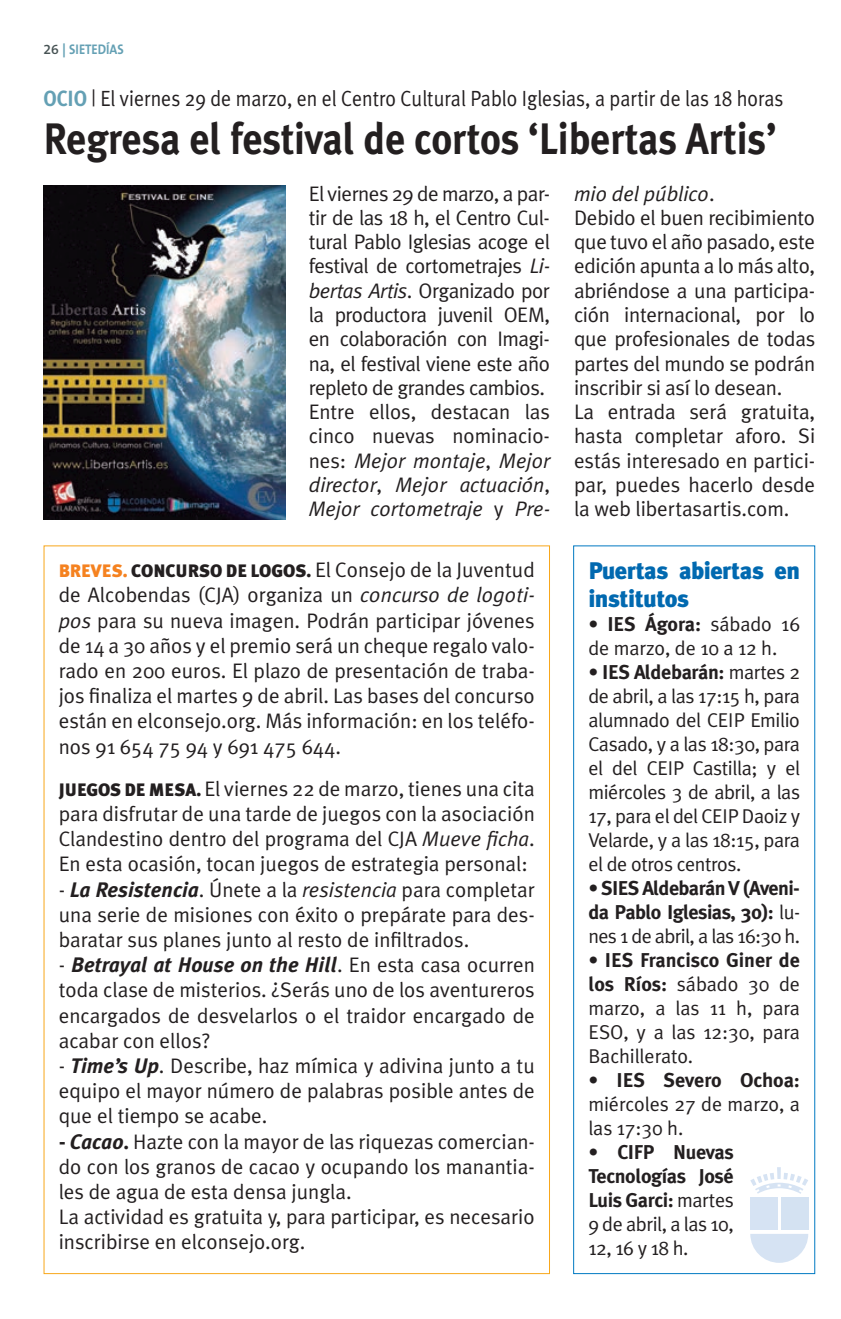
<style>
.page{position:relative;width:841px;height:1319px;background:#fff}
.page>*{position:absolute;margin:0;border:0;box-sizing:border-box;transform-origin:0 0}
.t1{font:700 44px "Meta Plus";letter-spacing:-.005em;color:#231f20;scale:.9 1}
.t2{font:900 24px/28px "Meta Plus";letter-spacing:-.02em;color:#0169b0}
.t3{font:22px "Meta Plus Normal";color:#231f20;scale:.9 1}
.t4{font:21px/25.2px "Meta Plus Normal";letter-spacing:-.005em;color:#231f20;text-align:justify}
.t5{font:21px/24.2px "Meta Plus Normal";letter-spacing:-.025em;color:#231f20}
.t6{font:italic 700 21px "Meta Plus";color:#231f20}
.t7{font:20px/24px "Meta Plus Normal";letter-spacing:-.015em;color:#231f20;text-align:justify}
.t8{font:700 20px/24px "Meta Plus";letter-spacing:-.02em;color:#231f20}
.t9{font:700 14px "The Sans B7";color:#64a0b4}
.s1{font-family:"The Sans B6";font-weight:600;color:#475354}
.s2{font-family:"Meta Plus";font-weight:700;color:#64a0b4}
.s3{font-style:italic}
.s4{font-family:"Meta Plus";font-weight:900;font-size:18px;color:#f58220}
.s5{font-family:"Meta Plus";font-weight:900;font-size:18px}
.s6{font-family:"Meta Plus";font-weight:700;font-style:italic}
.s7{font-family:"Meta Plus Normal";font-weight:400;font-style:normal}
.s8{font-family:"Meta Plus";font-weight:700}
.s9{font-size:19.8px}
.s10{font-family:"Meta Plus Normal";font-weight:400}
</style>
<div class="page">
<img style="left:43px;top:185px;width:242px;height:335px">
<div style="left:573px;top:545px;width:242px;height:729px;border:1px solid #0079c2"></div>
<div style="left:750px;top:1197px;width:27px;height:33px;background:#d6e3f3"></div>
<svg style="left:777px;top:1167px;width:3px;height:5px"></svg>
<svg style="left:750px;top:1172px;width:58px;height:21px"></svg>
<svg style="left:750px;top:1234px;width:58px;height:28px"></svg>
<div style="left:781px;top:1197px;width:27px;height:33px;background:#d4e2f2"></div>
<p class="t9" style="left:43px;top:42px;width:82px"><span class="s1">26</span> | SIETEDÍAS</p>
<p class="t3" style="left:43px;top:86px;width:823px"><span class="s2">OCIO</span> | El viernes 29 de marzo, en el Centro Cultural Pablo Iglesias, a partir de las 18 horas</p>
<h1 class="t1" style="left:43px;top:114px;width:815px">Regresa el festival de cortos ‘Libertas Artis’</h1>
<p class="t5" style="left:309px;top:181px;width:243px">El viernes 29 de marzo, a par&shy;tir de las 18 h, el Centro Cul&shy;tural Pablo Iglesias acoge el festival de cortometrajes <span class="s3">Li&shy;bertas Artis</span>. Organizado por la productora juvenil OEM, en colaboración con Imagi&shy;na, el festival viene este año repleto de grandes cambios.<br>Entre ellos, destacan las cinco nuevas nominacio&shy;nes: <span class="s3">Mejor montaje</span>, <span class="s3">Mejor director</span>, <span class="s3">Mejor actuación</span>,<br><span class="s3">Mejor cortometraje</span> y <span class="s3">Pre-</span></p>
<p class="t4" style="left:574px;top:181px;width:243px;line-height:24.2px;text-align:left"><span class="s3">mio del público</span>.<br>Debido el buen recibimiento que tuvo el año pasado, este edición apunta a lo más alto, abriéndose a una participa&shy;ción internacional, por lo que profesionales de todas partes del mundo se podrán inscribir si así lo desean.<br>La entrada será gratuita, hasta completar aforo. Si estás interesado en partici&shy;par, puedes hacerlo desde la web libertasartis.com.</p>
<p class="t4" style="left:59px;top:557px;width:477px"><span class="s4">BREVES.</span> <span class="s5">CONCURSO DE LOGOS.</span> El Consejo de la Juventud de Alcobendas (CJA) organiza un <span class="s3">concurso de logoti&shy;pos</span> para su nueva imagen. Podrán participar jóvenes de 14 a 30 años y el premio será un cheque regalo valo&shy;rado en 200 euros. El plazo de presentación de traba&shy;jos finaliza el martes 9 de abril. Las bases del concurso están en elconsejo.org. Más información: en los teléfo&shy;nos 91 654 75 94 y 691 475 644.</p>
<p class="t4" style="left:59px;top:775px;width:477px"><span class="s5">JUEGOS DE MESA.</span> El viernes 22 de marzo, tienes una cita para disfrutar de una tarde de juegos con la asociación Clandestino dentro del programa del CJA <span class="s3">Mueve ficha</span>.<br>En esta ocasión, tocan juegos de estrategia personal:</p>
<p class="t4" style="left:59px;top:876px;width:477px">- <span class="s6">La Resistencia</span>. Únete a la <span class="s3">resistencia</span> para completar una serie de misiones con éxito o prepárate para des&shy;baratar sus planes junto al resto de infiltrados.</p>
<p class="t6" style="left:59px;top:952px;width:477px"><span class="s7">-</span> Betrayal at House on the Hill<span class="s7">. En esta casa ocurren</span></p>
<p class="t4" style="left:59px;top:977px;width:477px">toda clase de misterios. ¿Serás uno de los aventureros encargados de desvelarlos o el traidor encargado de acabar con ellos?</p>
<p class="t4" style="left:59px;top:1053px;width:477px">- <span class="s6">Time’s Up</span>. Describe, haz mímica y adivina junto a tu equipo el mayor número de palabras posible antes de que el tiempo se acabe.</p>
<p class="t4" style="left:59px;top:1128px;width:477px;text-align:left"><span class="s8">-</span> <span class="s6">Cacao</span><span class="s8">.</span> Hazte con la mayor de las riquezas comercian&shy;do con los granos de cacao y ocupando los manantia&shy;les de agua de esta densa jungla.<br>La actividad es gratuita y, para participar, es necesario inscribirse en elconsejo.org.</p>
<p class="t2" style="left:588px;top:556px;width:213px">Puertas abiertas en institutos</p>
<p class="t8" style="left:588px;top:612px;width:213px"><span class="s9">•</span> IES Ágora: <span class="s10">sábado 16</span></p>
<p class="t7" style="left:588px;top:635px;width:190px">de marzo, de 10 a 12 h.</p>
<p class="t8" style="left:588px;top:660px;width:213px"><span class="s9">•</span> IES Aldebarán: <span class="s10">martes 2</span></p>
<p class="t7" style="left:588px;top:683px;width:213px">de abril, a las 17:15 h, para alumnado del CEIP Emilio Casado, y a las 18:30, para el del CEIP Castilla; y el miércoles 3 de abril, a las 17, para el del CEIP Daoiz y Velarde, y a las 18:15, para el de otros centros.</p>
<p class="t8" style="left:588px;top:876px;width:213px"><span class="s9">•</span> SIES Aldebarán V (Aveni&shy;da Pablo Iglesias, 30): <span class="s10">lu-</span></p>
<p class="t7" style="left:588px;top:923px;width:213px">nes 1 de abril, a las 16:30 h.</p>
<p class="t8" style="left:588px;top:948px;width:213px"><span class="s9">•</span> IES Francisco Giner de</p>
<p class="t7" style="left:588px;top:971px;width:213px"><span class="s8">los Ríos:</span> sábado 30 de marzo, a las 11 h, para ESO, y a las 12:30, para Bachillerato.</p>
<p class="t8" style="left:588px;top:1068px;width:213px"><span class="s9">•</span> IES Severo Ochoa:</p>
<p class="t7" style="left:588px;top:1091px;width:213px">miércoles 27 de marzo, a las 17:30 h.</p>
<p class="t8" style="left:588px;top:1140px;width:147px;text-align:justify"><span class="s9">•</span> CIFP Nuevas Tecnologías José Luis Garci: <span class="s10">martes</span></p>
<p class="t7" style="left:588px;top:1211px;width:147px">9 de abril, a las 10,<br>12, 16 y 18 h.</p>
</div>
